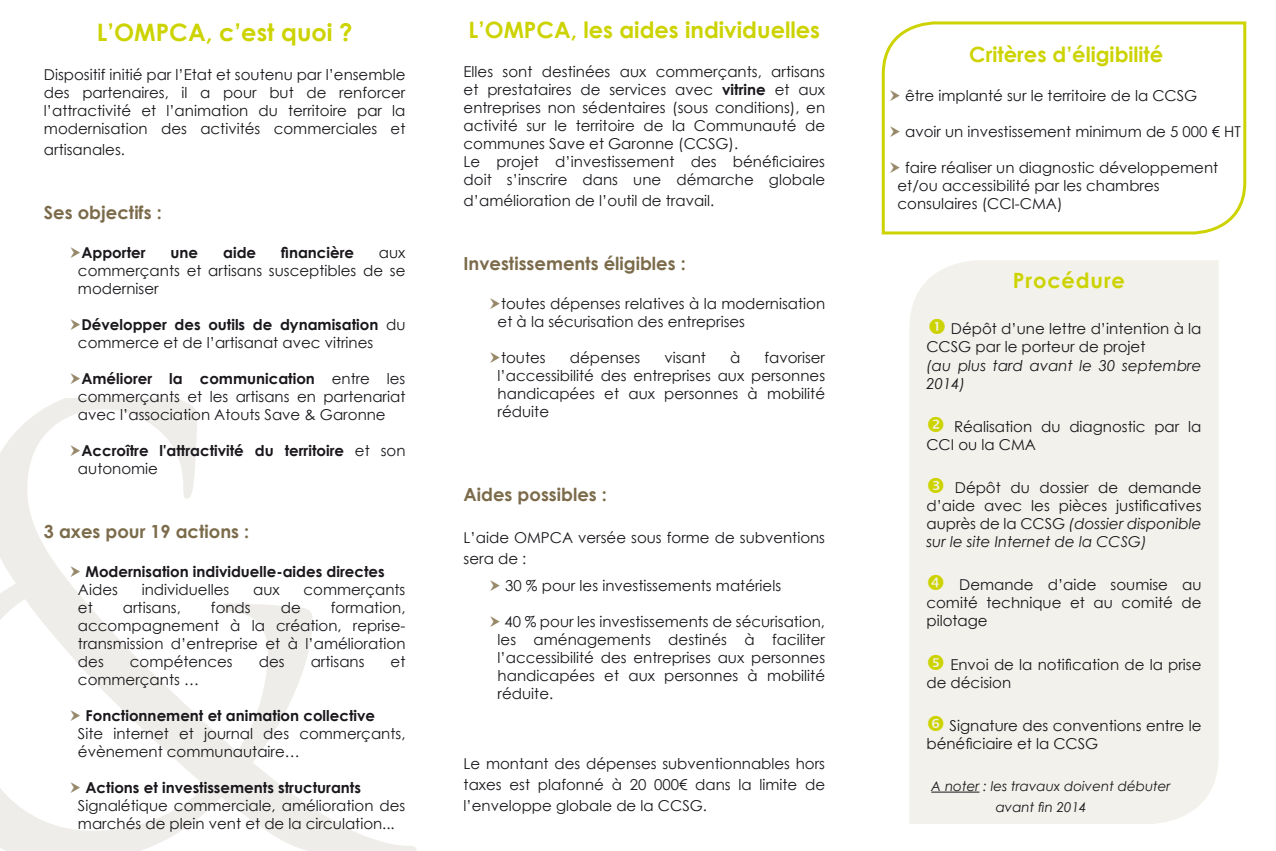
<style>
.page{position:relative;width:1276px;height:851px;background:#fff}
.page>*{position:absolute;margin:0;border:0;box-sizing:border-box;transform-origin:0 0}
.titre{font:700 24px "Century Gothic";color:#ccd300}
.titre-2{font:700 22.5px "Century Gothic";color:#ccd300}
.titre-3{font:700 21px "Century Gothic";color:#ccd300}
.titre-4{font:700 21px "Century Gothic";letter-spacing:.04em;color:#ccd300}
.ss_titre{font:700 18px "Century Gothic";color:#7b6b4a}
.retrait{font:15px/18px "Century Gothic";color:#1a171c}
.retrait-2{font:700 15px/18px "Century Gothic";color:#1a171c}
.retrait-3{font:italic 15px/18px "Century Gothic";color:#1a171c}
.t1{font:italic 13.5px "Century Gothic";color:#1a171c}
.s1{font-weight:700}
.s2{font-weight:400}
.s3{font-style:italic}
</style>
<div class="page">
<svg style="left:0;top:398px;width:416px;height:452px"></svg>
<svg style="left:881px;top:21px;width:366px;height:214px"></svg>
<div style="left:909px;top:260px;width:309px;height:563px;background:#f3f1eb"></div>
<hr style="left:931px;top:791px;width:48px;height:1px;background:#1a171c">
<svg style="left:71px;top:445px;width:9px;height:11px"></svg>
<svg style="left:71px;top:565px;width:9px;height:11px"></svg>
<svg style="left:71px;top:709px;width:9px;height:11px"></svg>
<svg style="left:71px;top:781px;width:9px;height:11px"></svg>
<svg style="left:890px;top:90px;width:9px;height:11px"></svg>
<svg style="left:890px;top:126px;width:9px;height:11px"></svg>
<svg style="left:890px;top:162px;width:9px;height:11px"></svg>
<svg style="left:929px;top:319px;width:16px;height:15px"></svg>
<svg style="left:928px;top:416px;width:15px;height:15px"></svg>
<svg style="left:928px;top:477px;width:15px;height:16px"></svg>
<svg style="left:928px;top:574px;width:15px;height:16px"></svg>
<svg style="left:928px;top:654px;width:15px;height:15px"></svg>
<svg style="left:928px;top:715px;width:15px;height:15px"></svg>
<p class="titre" style="left:97px;top:14px;width:257px">L’OMPCA, c’est quoi ?</p>
<p class="retrait" style="left:44px;top:65px;width:363px;text-align:justify">Dispositif initié par l’Etat et soutenu par l’ensemble des partenaires, il a pour but de renforcer l’attractivité et l’animation du territoire par la modernisation des activités commerciales et</p>
<p class="retrait" style="left:44px;top:140px;width:83px">artisanales.</p>
<p class="ss_titre" style="left:44px;top:198px;width:119px">Ses objectifs :</p>
<p class="retrait-2" style="left:81px;top:242px;width:66px">Apporter</p>
<p class="retrait-2" style="left:171px;top:242px;width:29px">une</p>
<p class="retrait-2" style="left:223px;top:242px;width:35px">aide</p>
<p class="retrait-2" style="left:281px;top:242px;width:74px">financière</p>
<p class="retrait" style="left:78px;top:243px;width:329px;text-align:justify;text-indent:301px">aux commerçants et artisans susceptibles de se moderniser</p>
<p class="retrait" style="left:78px;top:315px;width:329px"><span class="s1">Développer des outils de dynamisation</span> du commerce et de l’artisanat avec vitrines</p>
<p class="retrait" style="left:78px;top:369px;width:329px;text-align:justify"><span class="s1">Améliorer la communication</span> entre les commerçants et les artisans en partenariat avec l’association Atouts Save &amp; Garonne</p>
<p class="retrait-2" style="left:78px;top:440px;width:329px">Accroître l'attractivité du territoire <span class="s2">et son autonomie</span></p>
<p class="ss_titre" style="left:44px;top:517px;width:207px">3 axes pour 19 actions :</p>
<p class="retrait-2" style="left:86px;top:561px;width:301px">Modernisation individuelle-aides directes</p>
<p class="retrait" style="left:78px;top:580px;width:41px">Aides</p>
<p class="retrait" style="left:142px;top:580px;width:89px">individuelles</p>
<p class="retrait" style="left:253px;top:580px;width:28px">aux</p>
<p class="retrait" style="left:303px;top:580px;width:103px">commerçants</p>
<p class="retrait" style="left:78px;top:598px;width:16px">et</p>
<p class="retrait" style="left:123px;top:598px;width:60px">artisans,</p>
<p class="retrait" style="left:211px;top:598px;width:41px">fonds</p>
<p class="retrait" style="left:281px;top:598px;width:22px">de</p>
<p class="retrait" style="left:78px;top:598px;width:329px;text-align:justify;text-indent:253px">formation, accompagnement à la création, reprise&shy;transmission d’entreprise et à l’amélioration des</p>
<p class="retrait" style="left:130px;top:652px;width:104px">compétences</p>
<p class="retrait" style="left:259px;top:652px;width:27px">des</p>
<p class="retrait" style="left:311px;top:652px;width:55px">artisans</p>
<p class="retrait" style="left:391px;top:652px;width:16px">et</p>
<p class="retrait" style="left:78px;top:670px;width:123px">commerçants …</p>
<p class="retrait-2" style="left:86px;top:705px;width:291px">Fonctionnement et animation collective</p>
<p class="retrait" style="left:78px;top:724px;width:329px">Site internet et journal des commerçants, évènement communautaire…</p>
<p class="retrait-2" style="left:86px;top:777px;width:277px">Actions et investissements structurants</p>
<p class="retrait" style="left:78px;top:796px;width:329px">Signalétique commerciale, amélioration des marchés de plein vent et de la circulation...</p>
<p class="titre-2" style="left:468px;top:13px;width:353px">L’OMPCA, les aides individuelles</p>
<p class="retrait" style="left:463px;top:62px;width:363px;text-align:justify">Elles sont destinées aux commerçants, artisans et prestataires de services avec <span class="s1">vitrine</span> et aux entreprises non sédentaires (sous conditions), en activité sur le territoire de la Communauté de communes Save et Garonne (CCSG).</p>
<p class="retrait" style="left:463px;top:152px;width:363px">Le projet d’investissement des bénéficiaires doit s’inscrire dans une démarche globale</p>
<p class="retrait" style="left:463px;top:191px;width:252px">d’amélioration de l’outil de travail.</p>
<p class="ss_titre" style="left:463px;top:249px;width:224px">Investissements éligibles :</p>
<p class="retrait" style="left:497px;top:294px;width:329px">toutes dépenses relatives à la modernisation et à la sécurisation des entreprises</p>
<p class="retrait" style="left:501px;top:348px;width:46px">toutes</p>
<p class="retrait" style="left:570px;top:348px;width:72px">dépenses</p>
<p class="retrait" style="left:664px;top:348px;width:43px">visant</p>
<p class="retrait" style="left:730px;top:348px;width:12px">à</p>
<p class="retrait" style="left:497px;top:348px;width:329px;text-align:justify;text-indent:267px">favoriser l’accessibilité des entreprises aux personnes handicapées et aux personnes à mobilité réduite</p>
<p class="ss_titre" style="left:463px;top:481px;width:145px">Aides possibles :</p>
<p class="retrait" style="left:463px;top:527px;width:363px;line-height:21px">L’aide OMPCA versée sous forme de subventions sera de :</p>
<p class="retrait" style="left:505px;top:576px;width:277px">30 % pour les investissements matériels</p>
<p class="retrait" style="left:497px;top:612px;width:329px;text-align:justify;text-indent:7px">40 % pour les investissements de sécurisation, les aménagements destinés à faciliter l’accessibilité des entreprises aux personnes handicapées et aux personnes à mobilité réduite.</p>
<p class="retrait" style="left:463px;top:752px;width:363px;line-height:21px;text-align:justify">Le montant des dépenses subventionnables hors taxes est plafonné à 20 000€ dans la limite de l’enveloppe globale de la CCSG.</p>
<p class="titre-3" style="left:969px;top:39px;width:196px">Critères d’éligibilité</p>
<p class="retrait" style="left:905px;top:87px;width:294px">être implanté sur le territoire de la CCSG</p>
<p class="retrait" style="left:905px;top:123px;width:337px">avoir un investissement minimum de 5 000 € HT</p>
<p class="retrait" style="left:897px;top:159px;width:322px;text-indent:8px">faire réaliser un diagnostic développement et/ou accessibilité par les chambres consulaires (CCI-CMA)</p>
<p class="titre-4" style="left:1013px;top:264px;width:114px">Procédure</p>
<p class="retrait" style="left:926px;top:320px;width:276px;text-indent:25px">Dépôt d’une lettre d’intention à la<br>CCSG par le porteur de projet</p>
<p class="retrait-3" style="left:926px;top:356px;width:277px">(au plus tard avant le 30 septembre<br>2014)</p>
<p class="retrait" style="left:926px;top:417px;width:276px;text-indent:28px">Réalisation du diagnostic par la<br>CCI ou la CMA</p>
<p class="retrait" style="left:926px;top:478px;width:277px;text-align:justify;text-indent:28px">Dépôt du dossier de demande d’aide avec les pièces justificatives auprès de la CCSG <span class="s3">(dossier disponible sur le site Internet de la CCSG)</span></p>
<p class="retrait" style="left:926px;top:575px;width:276px;text-align:justify;text-indent:33px">Demande d’aide soumise au comité technique et au comité de pilotage</p>
<p class="retrait" style="left:926px;top:654px;width:276px;text-indent:24px">Envoi de la notification de la prise de décision</p>
<p class="retrait" style="left:926px;top:716px;width:276px;text-indent:23px">Signature des conventions entre le bénéficiaire et la CCSG</p>
<p class="t1" style="left:931px;top:776px;width:241px">A noter : les travaux doivent débuter</p>
<p class="t1" style="left:995px;top:797px;width:92px">avant fin 2014</p>
</div>
